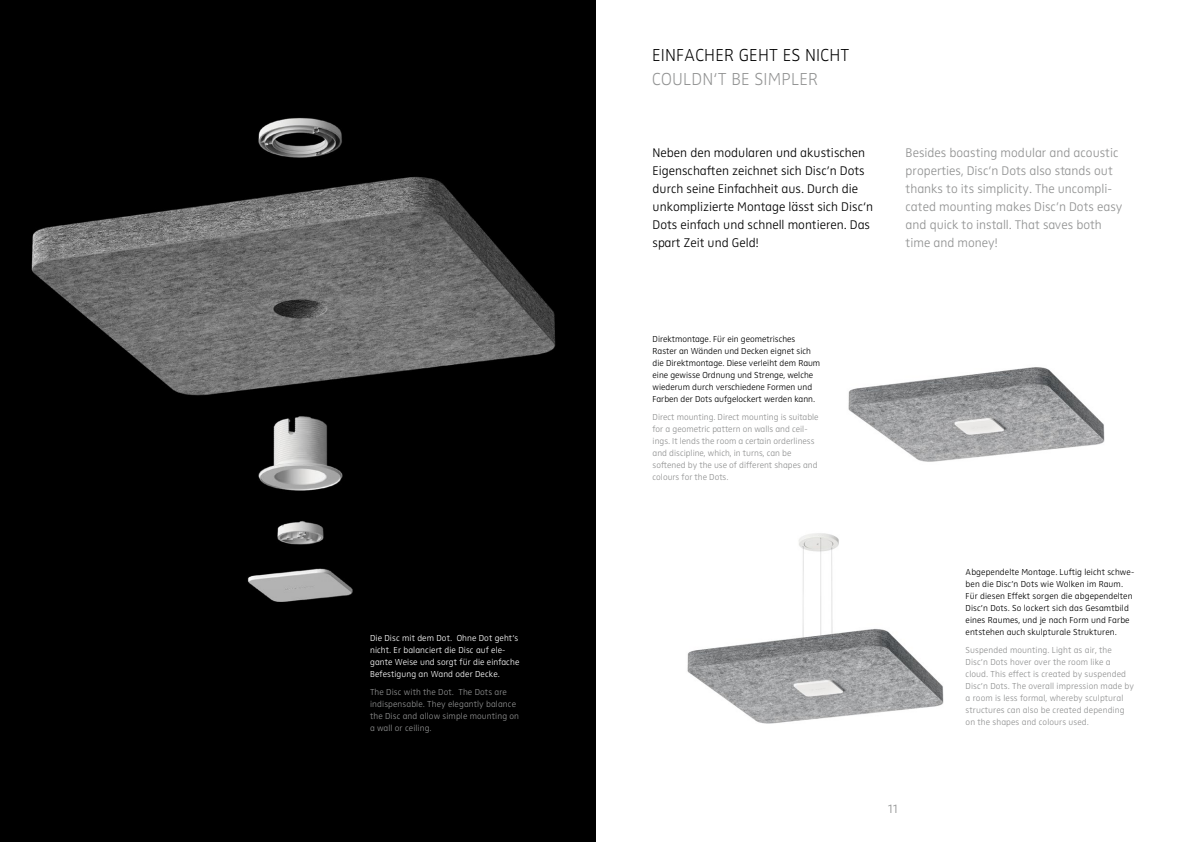
<style>
.page{position:relative;width:1191px;height:842px;background:#fff}
.page>*{position:absolute;margin:0;border:0;box-sizing:border-box;transform-origin:0 0}
.Head_18_14{font:18px "Zwo Extra Light LF Plain Alt";letter-spacing:.01em;color:#000}
.Head_18_14-2{font:18px "Zwo Extra Light LF Plain Alt";letter-spacing:.01em;color:#919292}
.Fließtext_13_18{font:13px/18px "Zwo Light LF Plain Alt";color:#000}
.Fließtext_13_18_Engl{font:13px/18px "Zwo Light LF Plain Alt";color:#919292}
.Fließtext_13_18-2{font:9px/12px "Zwo Light LF Plain Alt";letter-spacing:.01em;color:#919292}
.Fließtext_13_18-3{font:9px/12px "Zwo Light LF Plain Alt";color:#000}
.t1{font:9px/12px "Zwo Light LF Plain Alt";letter-spacing:.01em;color:#fff}
</style>
<div class="page">
<div style="left:0;top:0;width:595px;height:842px;background:#000"></div>
<img style="left:31px;top:118px;width:525px;height:483px">
<img style="left:848px;top:367px;width:257px;height:95px">
<img style="left:687px;top:533px;width:257px;height:191px">
<p class="t1" style="left:370px;top:632px;width:151px">Die Disc mit dem Dot. Ohne Dot geht‘s nicht. Er balanciert die Disc auf ele&shy;gante Weise und sorgt für die einfache Befestigung an Wand oder Decke.</p>
<p class="Fließtext_13_18-2" style="left:370px;top:686px;width:151px">The Disc with the Dot. The Dots are indispensable. They elegantly balance the Disc and allow simple mounting on a wall or ceiling.</p>
<p class="Head_18_14" style="left:652px;top:45px;width:199px">EINFACHER GEHT ES NICHT</p>
<p class="Head_18_14-2" style="left:652px;top:69px;width:167px">COULDN‘T BE SIMPLER</p>
<p class="Fließtext_13_18" style="left:652px;top:144px;width:222px">Neben den modularen und akustischen Eigenschaften zeichnet sich Disc’n Dots durch seine Einfachheit aus. Durch die unkomplizierte Montage lässt sich Disc‘n Dots einfach und schnell montieren. Das spart Zeit und Geld!</p>
<p class="Fließtext_13_18_Engl" style="left:905px;top:144px;width:218px">Besides boasting modular and acoustic properties, Disc’n Dots also stands out thanks to its simplicity. The uncompli&shy;cated mounting makes Disc’n Dots easy and quick to install. That saves both time and money!</p>
<p class="Fließtext_13_18-3" style="left:652px;top:333px;width:169px">Direktmontage. Für ein geometrisches Raster an Wänden und Decken eignet sich die Direktmontage. Diese verleiht dem Raum eine gewisse Ordnung und Strenge, welche wiederum durch verschiedene Formen und Farben der Dots aufgelockert werden kann.</p>
<p class="Fließtext_13_18-2" style="left:652px;top:411px;width:168px">Direct mounting. Direct mounting is suitable for a geometric pattern on walls and ceil&shy;ings. It lends the room a certain orderliness and discipline, which, in turns, can be softened by the use of different shapes and colours for the Dots.</p>
<h2 class="Fließtext_13_18_Engl" style="left:888px;top:799px;width:12px">11</h2>
<p class="Fließtext_13_18-3" style="left:965px;top:566px;width:170px">Abgependelte Montage. Luftig leicht schwe&shy;ben die Disc’n Dots wie Wolken im Raum.<br>Für diesen Effekt sorgen die abgependelten Disc’n Dots. So lockert sich das Gesamtbild eines Raumes, und je nach Form und Farbe entstehen auch skulpturale Strukturen.</p>
<p class="Fließtext_13_18-2" style="left:965px;top:644px;width:170px">Suspended mounting. Light as air, the Disc’n Dots hover over the room like a cloud. This effect is created by suspended Disc’n Dots. The overall impression made by a room is less formal, whereby sculptural structures can also be created depending on the shapes and colours used.</p>
</div>
